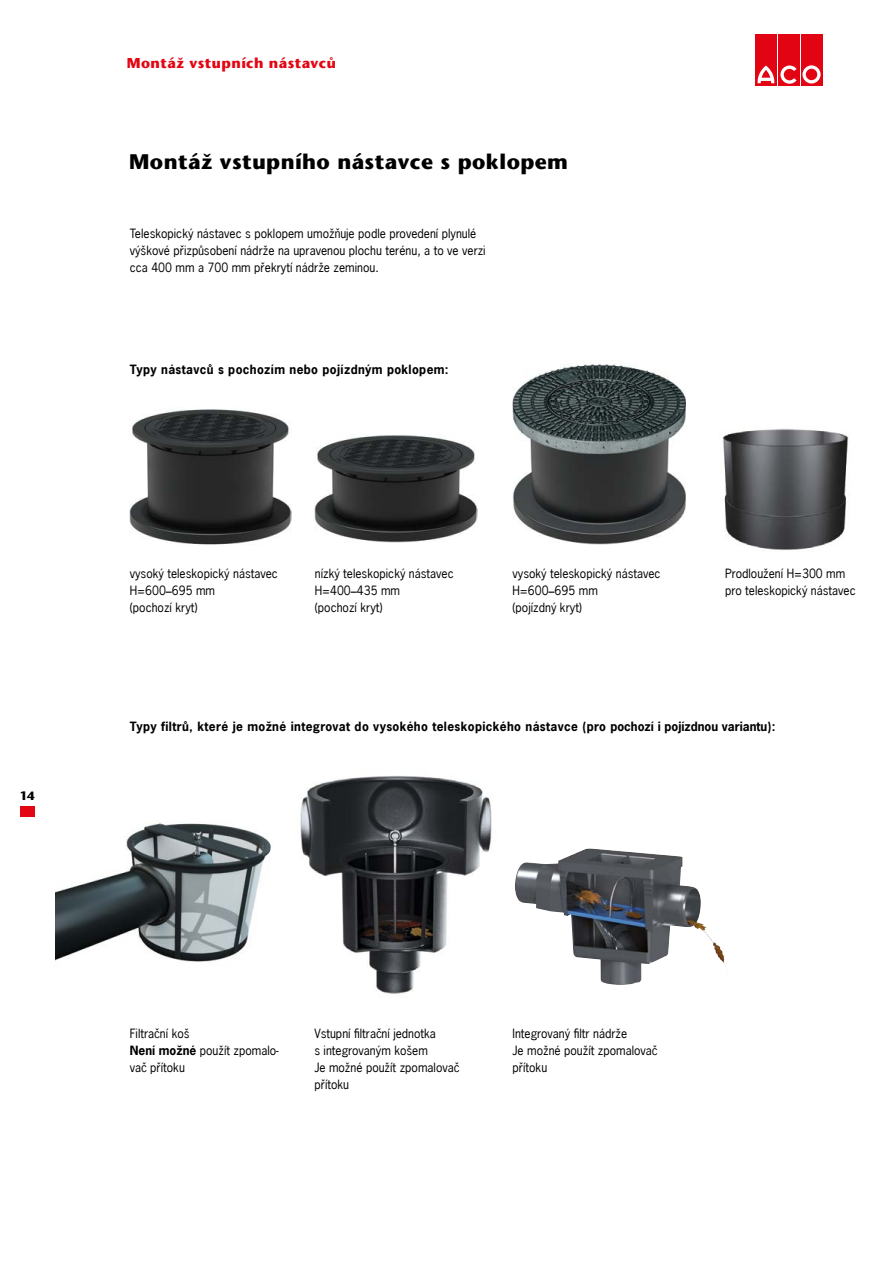
<style>
.page{position:relative;width:893px;height:1263px;background:#fff}
.page>*{position:absolute;margin:0;border:0;box-sizing:border-box;transform-origin:0 0}
.t1{font:700 21px "Stone Sans";letter-spacing:.02em;color:#000}
.t2{font:700 14.25px "Stone Sans";letter-spacing:.03em;color:#e30613}
.t3{font:12px/17px "News Gothic";color:#000}
.t4{font:700 12px "News Gothic";letter-spacing:.03em;color:#000}
.t5{font:700 12px "Stone Sans";color:#000}
.s1{font-family:"Stone Sans";font-weight:700}
.s2{font-weight:700}
</style>
<div class="page">
<hr style="left:20px;top:806px;width:4px;height:10px;background:#e30613">
<div style="left:25px;top:806px;width:5px;height:10px;background:#e30613"></div>
<hr style="left:31px;top:806px;width:4px;height:10px;background:#e30613">
<div style="left:755px;top:34px;width:21px;height:52px;background:#e30413"></div>
<div style="left:778px;top:34px;width:21px;height:52px;background:#e30413"></div>
<div style="left:801px;top:34px;width:21px;height:52px;background:#e30413"></div>
<svg style="left:757px;top:65px;width:64px;height:19px"></svg>
<img style="left:130px;top:409px;width:162px;height:136px">
<img style="left:512px;top:364px;width:173px;height:181px">
<img style="left:314px;top:435px;width:164px;height:107px">
<img style="left:722px;top:429px;width:127px;height:121px">
<img style="left:55px;top:821px;width:216px;height:141px">
<img style="left:300px;top:775px;width:192px;height:219px">
<img style="left:515px;top:848px;width:210px;height:137px">
<p class="t5" style="left:20px;top:788px;width:16px">14</p>
<p class="t2" style="left:127px;top:55px;width:211px">Montáž vstupních nástavců</p>
<h1 class="t1" style="left:129px;top:149px;width:440px">Montáž vstupního nástavce s poklopem</h1>
<p class="t3" style="left:130px;top:225px;width:357px">Teleskopický nástavec s poklopem umožňuje podle provedení plynulé výškové přizpůsobení nádrže na upravenou plochu terénu, a to ve verzi cca 400 mm a 700 mm překrytí nádrže zeminou.</p>
<p class="t4" style="left:130px;top:362px;width:320px">Typy nástavců s pochozím nebo pojízdným poklopem:</p>
<p class="t3" style="left:130px;top:565px;width:150px">vysoký teleskopický nástavec<br>H=600<span class="s1">–</span>695 mm<br>(pochozí kryt)</p>
<p class="t3" style="left:315px;top:565px;width:141px">nízký teleskopický nástavec<br>H=400<span class="s1">–</span>435 mm<br>(pochozí kryt)</p>
<p class="t3" style="left:512px;top:565px;width:150px">vysoký teleskopický nástavec<br>H=600<span class="s1">–</span>695 mm<br>(pojízdný kryt)</p>
<p class="t3" style="left:725px;top:565px;width:132px">Prodloužení H=300 mm pro teleskopický nástavec</p>
<p class="t4" style="left:130px;top:719px;width:647px">Typy filtrů, které je možné integrovat do vysokého teleskopického nástavce (pro pochozí i pojízdnou variantu):</p>
<p class="t3" style="left:130px;top:1024px;width:150px">Filtrační koš<br><span class="s2">Není možné</span> použít zpomalo&shy;vač přítoku</p>
<p class="t3" style="left:314px;top:1024px;width:146px">Vstupní filtrační jednotka<br>s integrovaným košem<br>Je možné použít zpomalovač přítoku</p>
<p class="t3" style="left:512px;top:1024px;width:146px">Integrovaný filtr nádrže<br>Je možné použít zpomalovač přítoku</p>
</div>
